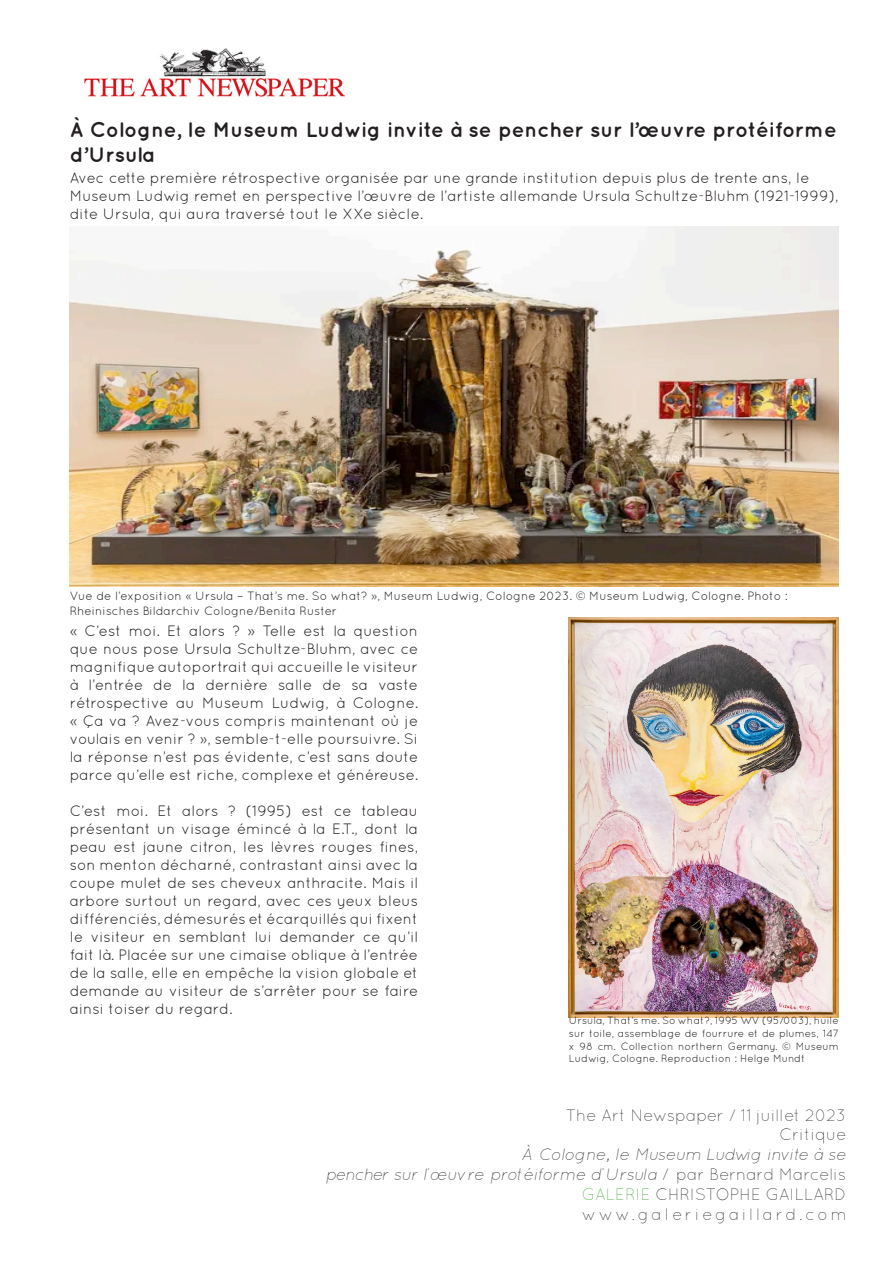
<style>
.page{position:relative;width:893px;height:1263px;background:#fff}
.page>*{position:absolute;margin:0;border:0;box-sizing:border-box;transform-origin:0 0}
.t1{font:700 21px/25.2px "Quicksand";color:#231f20}
.t2{font:italic 300 16.5px "Quicksand";color:#231f20}
.t3{font:300 16.5px "Quicksand";color:#231f20}
.t4{font:300 16.5px "Quicksand";letter-spacing:.17em;color:#231f20}
.t5{font:15px/18px "Quicksand";color:#231f20;text-align:justify}
.t6{font:12px/14.4px "Quicksand";color:#231f20}
.t7{font:10.5px/12.6px "Quicksand";color:#231f20;text-align:justify}
.s1{font-style:normal}
.s2{color:#3fa535}
</style>
<div class="page">
<img style="left:84px;top:48px;width:261px;height:49px">
<img style="left:70px;top:226px;width:769px;height:360px">
<img style="left:569px;top:617px;width:270px;height:400px">
<p class="t1" style="left:70px;top:116px;width:769px">À Cologne, le Museum Ludwig invite à se pencher sur l’œuvre protéiforme d’Ursula</p>
<p class="t5" style="left:70px;top:168px;width:770px;text-align:left">Avec cette première rétrospective organisée par une grande institution depuis plus de trente ans, le<br>Museum Ludwig remet en perspective l’œuvre de l’artiste allemande Ursula Schultze-Bluhm (1921-1999), dite Ursula, qui aura traversé tout le XXe siècle.</p>
<p class="t6" style="left:70px;top:589px;width:719px">Vue de l’exposition « Ursula – That’s me. So what? », Museum Ludwig, Cologne 2023. © Museum Ludwig, Cologne. Photo :<br>Rheinisches Bildarchiv Cologne/Benita Ruster</p>
<p class="t5" style="left:70px;top:621px;width:350px">« C’est moi. Et alors ? » Telle est la question que nous pose Ursula Schultze-Bluhm, avec ce magnifique autoportrait qui accueille le visiteur à l’entrée de la dernière salle de sa vaste rétrospective au Museum Ludwig, à Cologne. « Ça va ? Avez-vous compris maintenant où je voulais en venir ? », semble-t-elle poursuivre. Si la réponse n’est pas évidente, c’est sans doute parce qu’elle est riche, complexe et généreuse.</p>
<p class="t5" style="left:70px;top:801px;width:350px">C’est moi. Et alors ? (1995) est ce tableau présentant un visage émincé à la E.T., dont la peau est jaune citron, les lèvres rouges fines, son menton décharné, contrastant ainsi avec la coupe mulet de ses cheveux anthracite. Mais il arbore surtout un regard, avec ces yeux bleus différenciés, démesurés et écarquillés qui fixent le visiteur en semblant lui demander ce qu’il fait là. Placée sur une cimaise oblique à l’entrée de la salle, elle en empêche la vision globale et demande au visiteur de s’arrêter pour se faire ainsi toiser du regard.</p>
<p class="t7" style="left:569px;top:1014px;width:272px">Ursula, That’s me. So what?, 1995 WV (95/003), huile sur toile, assemblage de fourrure et de plumes, 147 x 98 cm. Collection northern Germany. © Museum Ludwig, Cologne. Reproduction : Helge Mundt</p>
<p class="t3" style="left:566px;top:1105px;width:282px">The Art Newspaper / 11 juillet 2023</p>
<p class="t3" style="left:779px;top:1125px;width:68px">Critique</p>
<p class="t2" style="left:522px;top:1145px;width:326px">À Cologne, le Museum Ludwig invite à se</p>
<p class="t2" style="left:325px;top:1165px;width:523px">pencher sur l’œuvre protéiforme d’Ursula / <span class="s1">par Bernard Marcelis</span></p>
<p class="t3" style="left:582px;top:1184px;width:266px"><span class="s2">GALERIE</span> CHRISTOPHE GAILLARD</p>
<p class="t4" style="left:582px;top:1204px;width:266px">www.galeriegaillard.com</p>
</div>
